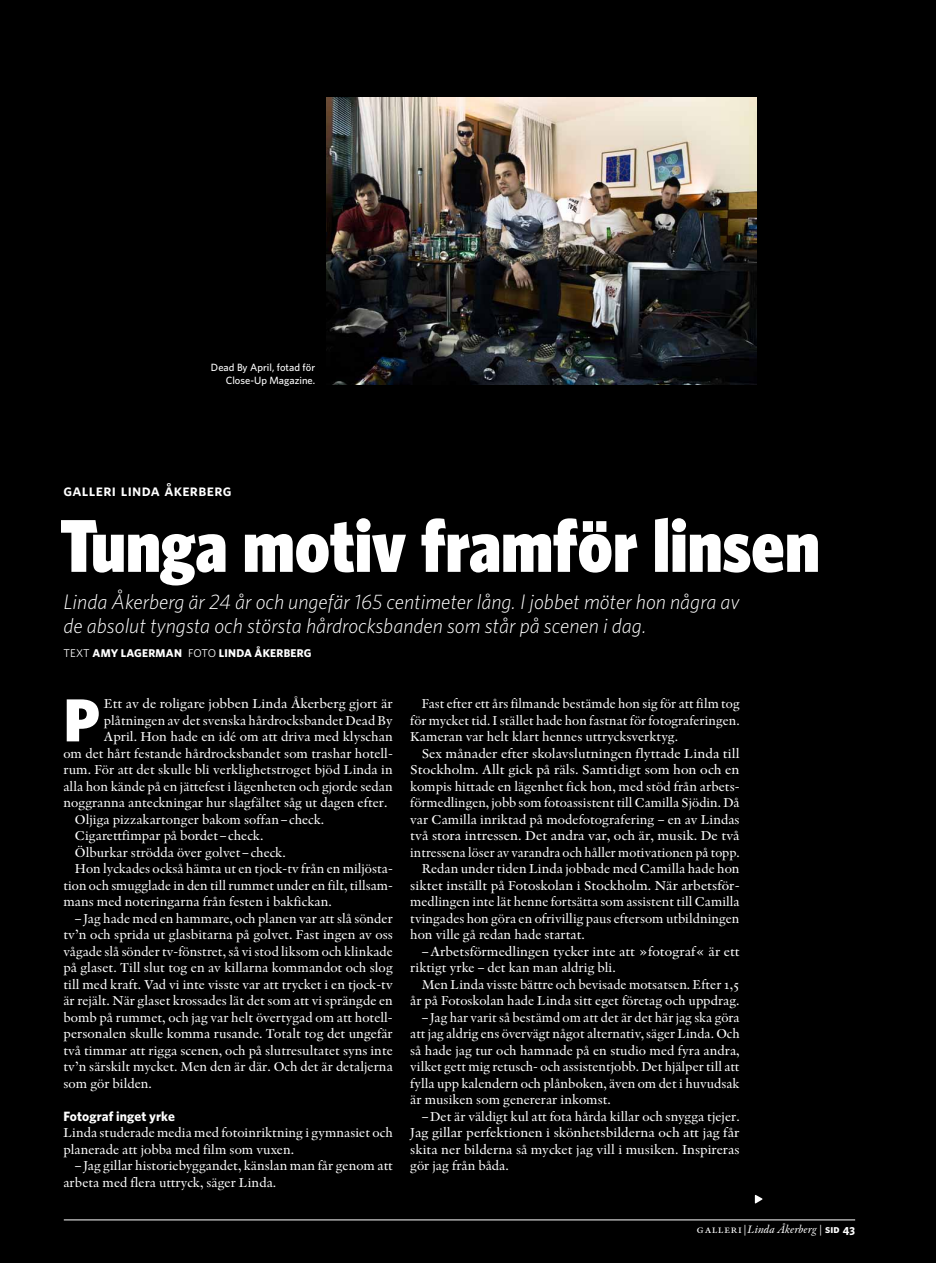
<style>
.page{position:relative;width:936px;height:1263px;background:#fff}
.page>*{position:absolute;margin:0;border:0;box-sizing:border-box;transform-origin:0 0}
.t1{font:900 75px "Whitney Condensed";letter-spacing:.005em;color:#fff}
.t2{font:900 60.9px "Whitney";color:#fff}
.t3{font:italic 300 21px/24px "Whitney";color:#fff}
.t4{font:16.5px "Whitney Semibold SC";letter-spacing:.02em;color:#fff}
.t5{font:13.5px/16.5px "Indigo Regular Os F";color:#fff;text-align:justify}
.t6{font:13.5px "Indigo Regular Os F";color:#fff;scale:1.04 1}
.t7{font:13.5px "Indigo Regular Os F";color:#fff;scale:1.05 1}
.t8{font:700 13.5px "Whitney";letter-spacing:.01em;color:#fff}
.t9{font:700 11.25px "Whitney";letter-spacing:.02em;color:#fff}
.t10{font:11.25px "Indigo Italic Os F";color:#fff}
.t11{font:500 10.5px/13.5px "Whitney";color:#fff;text-align:right}
.s1{font-weight:400}
.s2{font-family:"Indigo Regular SC"}
.s3{font-family:"Whitney Bold SC"}
</style>
<div class="page">
<div style="left:0;top:0;width:935px;height:1263px;background:#000"></div>
<hr style="left:64px;top:1219px;width:791px;height:1px;background:#fff">
<svg style="left:754px;top:1194px;width:9px;height:10px"></svg>
<img style="left:326px;top:98px;width:430px;height:286px">
<p class="t11" style="left:211px;top:360px;width:106px">Dead By April, fotad för<br>Close-Up Magazine.</p>
<p class="t4" style="left:63px;top:480px;width:169px">galleri linda åkerberg</p>
<h1 class="t1" style="left:60px;top:502px;width:761px">Tunga motiv framför linsen</h1>
<h3 class="t3" style="left:63px;top:589px;width:677px">Linda Åkerberg är 24 år och ungefär 165 centimeter lång. I jobbet möter hon några av de absolut tyngsta och största hårdrocksbanden som står på scenen i dag.</h3>
<p class="t9" style="left:63px;top:646px;width:249px"><span class="s1">TEXT</span> AMY LAGERMAN <span class="s1">FOTO</span> LINDA ÅKERBERG</p>
<h2 class="t2" style="left:63px;top:683px;width:37px">P</h2>
<p class="t5" style="left:104px;top:696px;width:290px">Ett av de roligare jobben Linda Åkerberg gjort är</p>
<p class="t5" style="left:104px;top:712px;width:290px">plåtningen av det svenska hårdrocksbandet Dead By</p>
<p class="t5" style="left:104px;top:729px;width:290px">April. Hon hade en idé om att driva med klyschan</p>
<p class="t5" style="left:63px;top:745px;width:331px">om det hårt festande hårdrocksbandet som trashar hotell-</p>
<p class="t5" style="left:63px;top:762px;width:331px">rum. För att det skulle bli verklighetstroget bjöd Linda in</p>
<p class="t5" style="left:63px;top:778px;width:331px">alla hon kände på en jättefest i lägenheten och gjorde sedan</p>
<p class="t5" style="left:63px;top:795px;width:325px">noggranna anteckningar hur slagfältet såg ut dagen efter.</p>
<p class="t5" style="left:75px;top:811px;width:251px">Oljiga pizzakartonger bakom soffan–check.</p>
<p class="t5" style="left:75px;top:828px;width:190px">Cigarettfimpar på bordet–check.</p>
<p class="t5" style="left:75px;top:844px;width:212px">Ölburkar strödda över golvet–check.</p>
<p class="t5" style="left:75px;top:861px;width:319px">Hon lyckades också hämta ut en tjock-tv från en miljösta-</p>
<p class="t5" style="left:63px;top:877px;width:331px">tion och smugglade in den till rummet under en filt, tillsam-</p>
<p class="t5" style="left:63px;top:894px;width:270px">mans med noteringarna från festen i bakfickan.</p>
<p class="t5" style="left:75px;top:910px;width:319px">–Jag hade med en hammare, och planen var att slå sönder</p>
<p class="t5" style="left:63px;top:927px;width:331px">tv’n och sprida ut glasbitarna på golvet. Fast ingen av oss</p>
<p class="t5" style="left:63px;top:943px;width:331px">vågade slå sönder tv-fönstret, så vi stod liksom och klinkade</p>
<p class="t5" style="left:63px;top:960px;width:331px">på glaset. Till slut tog en av killarna kommandot och slog</p>
<p class="t5" style="left:63px;top:976px;width:331px">till med kraft. Vad vi inte visste var att trycket i en tjock-tv</p>
<p class="t5" style="left:63px;top:993px;width:331px">är rejält. När glaset krossades lät det som att vi sprängde en</p>
<p class="t5" style="left:63px;top:1009px;width:331px">bomb på rummet, och jag var helt övertygad om att hotell-</p>
<p class="t5" style="left:63px;top:1026px;width:331px">personalen skulle komma rusande. Totalt tog det ungefär</p>
<p class="t5" style="left:63px;top:1042px;width:331px">två timmar att rigga scenen, och på slutresultatet syns inte</p>
<p class="t5" style="left:63px;top:1059px;width:331px">tv’n särskilt mycket. Men den är där. Och det är detaljerna</p>
<p class="t5" style="left:63px;top:1075px;width:90px">som gör bilden.</p>
<p class="t8" style="left:63px;top:1108px;width:113px">FOTOGRAF INGET YRKE</p>
<p class="t5" style="left:63px;top:1125px;width:331px">Linda studerade media med fotoinriktning i gymnasiet och planerade att jobba med film som vuxen.</p>
<p class="t5" style="left:63px;top:1158px;width:331px;text-indent:11px">–Jag gillar historiebyggandet, känslan man får genom att arbeta med flera uttryck, säger Linda.</p>
<p class="t5" style="left:410px;top:696px;width:331px;text-indent:11px">Fast efter ett års filmande bestämde hon sig för att film tog för mycket tid. I stället hade hon fastnat för fotograferingen.<br>Kameran var helt klart hennes uttrycksverktyg.</p>
<p class="t6" style="left:421px;top:745px;width:307px">Sex månader efter skolavslutningen flyttade Linda till</p>
<p class="t7" style="left:410px;top:762px;width:315px">Stockholm. Allt gick på räls. Samtidigt som hon och en</p>
<p class="t5" style="left:410px;top:778px;width:331px">kompis hittade en lägenhet fick hon, med stöd från arbets-</p>
<p class="t5" style="left:410px;top:795px;width:331px">förmedlingen, jobb som fotoassistent till Camilla Sjödin. Då</p>
<p class="t5" style="left:410px;top:811px;width:331px">var Camilla inriktad på modefotografering – en av Lindas</p>
<p class="t6" style="left:410px;top:828px;width:318px">två stora intressen. Det andra var, och är, musik. De två</p>
<p class="t5" style="left:410px;top:844px;width:331px">intressena löser av varandra och håller motivationen på topp.</p>
<p class="t5" style="left:421px;top:861px;width:319px">Redan under tiden Linda jobbade med Camilla hade hon</p>
<p class="t5" style="left:410px;top:877px;width:331px">siktet inställt på Fotoskolan i Stockholm. När arbetsför-</p>
<p class="t5" style="left:410px;top:894px;width:331px">medlingen inte lät henne fortsätta som assistent till Camilla</p>
<p class="t5" style="left:410px;top:910px;width:331px">tvingades hon göra en ofrivillig paus eftersom utbildningen</p>
<p class="t5" style="left:410px;top:927px;width:176px">hon ville gå redan hade startat.</p>
<p class="t5" style="left:421px;top:943px;width:319px">–Arbetsförmedlingen tycker inte att »fotograf« är ett</p>
<p class="t5" style="left:410px;top:960px;width:207px">riktigt yrke – det kan man aldrig bli.</p>
<p class="t5" style="left:421px;top:976px;width:319px">Men Linda visste bättre och bevisade motsatsen. Efter 1,5</p>
<p class="t5" style="left:410px;top:993px;width:331px">år på Fotoskolan hade Linda sitt eget företag och uppdrag.</p>
<p class="t5" style="left:410px;top:1009px;width:331px;text-indent:11px">– Jag har varit så bestämd om att det är det här jag ska göra att jag aldrig ens övervägt något alternativ, säger Linda. Och så hade jag tur och hamnade på en studio med fyra andra, vilket gett mig retusch- och assistentjobb. Det hjälper till att fylla upp kalendern och plånboken, även om det i huvudsak är musiken som genererar inkomst.</p>
<p class="t5" style="left:410px;top:1108px;width:331px;text-indent:11px">–Det är väldigt kul att fota hårda killar och snygga tjejer.<br>Jag gillar perfektionen i skönhetsbilderna och att jag får skita ner bilderna så mycket jag vill i musiken. Inspireras gör jag från båda.</p>
<p class="t10" style="left:696px;top:1223px;width:160px"><span class="s2">galleri</span>|Linda Åkerberg | <span class="s3">sid 43</span></p>
</div>
